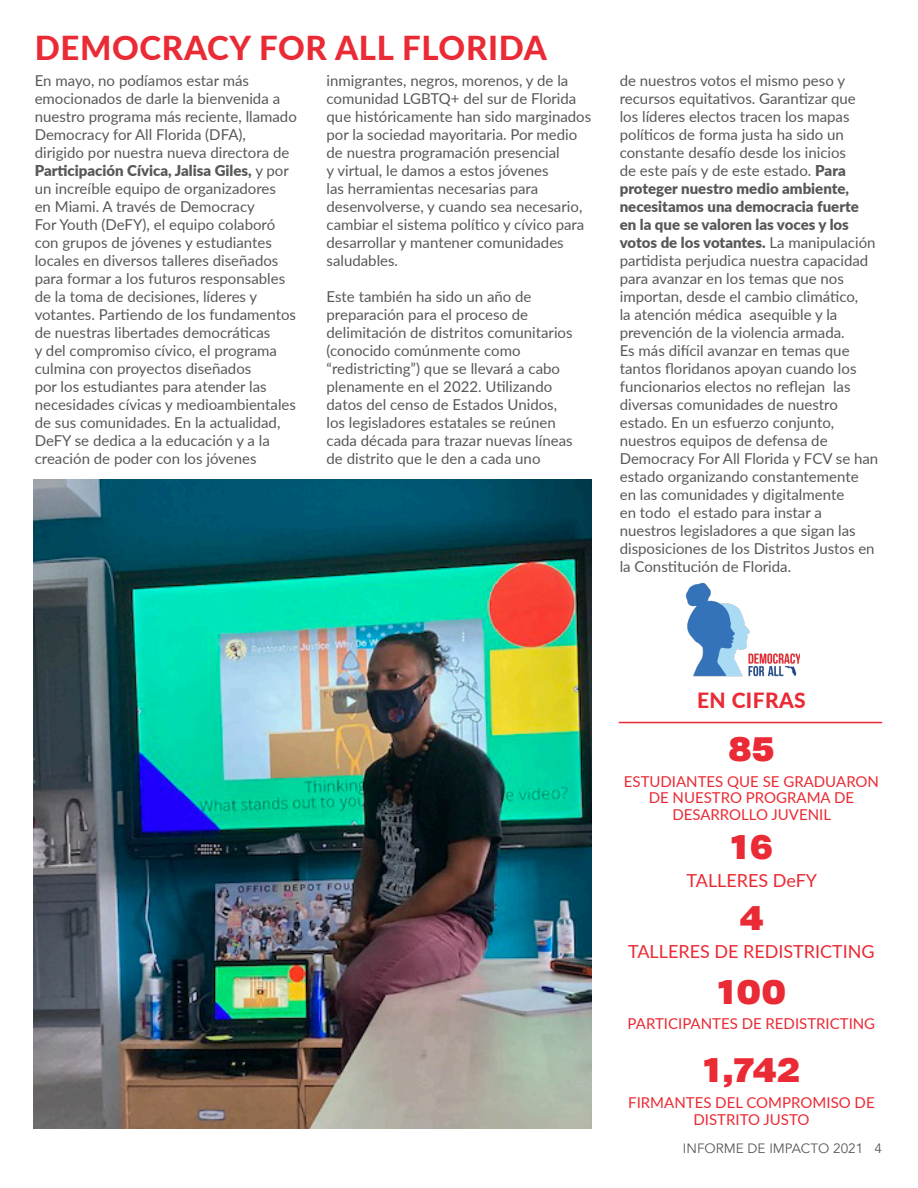
<style>
.page{position:relative;width:918px;height:1188px;background:#fff}
.page>*{position:absolute;margin:0;border:0;box-sizing:border-box;transform-origin:0 0}
.t1{font:900 36px "Crique Grotesk Display";color:#ea2a34}
.t2{font:800 33px "Lato";letter-spacing:.02em;color:#ea2a34}
.t3{font:800 21px "Lato";letter-spacing:.02em;color:#ea2a34}
.t4{font:18px "Lato";color:#ea2a34}
.t5{font:15px/18px "Lato";color:#57585a}
.t6{font:15px/16.5px "Lato";color:#ea2a34;text-align:center}
.t7{font:13.5px "Avenir";color:#57585a}
.s1{font-weight:900}
</style>
<div class="page">
<img style="left:34px;top:480px;width:558px;height:649px">
<hr style="left:619px;top:722px;width:263px;height:1px;background:#ea2a34">
<img style="left:685px;top:582px;width:114px;height:95px">
<p class="t2" style="left:35px;top:24px;width:514px">DEMOCRACY FOR ALL FLORIDA</p>
<p class="t5" style="left:35px;top:71px;width:264px">En mayo, no podíamos estar más emocionados de darle la bienvenida a nuestro programa más reciente, llamado Democracy for All Florida (DFA), dirigido por nuestra nueva directora de <span class="s1">Participación Cívica, Jalisa Giles,</span> y por un increíble equipo de organizadores<br>en Miami. A través de Democracy<br>For Youth (DeFY), el equipo colaboró con grupos de jóvenes y estudiantes locales en diversos talleres diseñados para formar a los futuros responsables de la toma de decisiones, líderes y votantes. Partiendo de los fundamentos de nuestras libertades democráticas<br>y del compromiso cívico, el programa culmina con proyectos diseñados<br>por los estudiantes para atender las necesidades cívicas y medioambientales de sus comunidades. En la actualidad, DeFY se dedica a la educación y a la creación de poder con los jóvenes</p>
<p class="t5" style="left:327px;top:71px;width:266px">inmigrantes, negros, morenos, y de la comunidad LGBTQ+ del sur de Florida que históricamente han sido marginados por la sociedad mayoritaria. Por medio de nuestra programación presencial<br>y virtual, le damos a estos jóvenes<br>las herramientas necesarias para desenvolverse, y cuando sea necesario, cambiar el sistema político y cívico para desarrollar y mantener comunidades saludables.</p>
<p class="t5" style="left:327px;top:287px;width:248px">Este también ha sido un año de preparación para el proceso de delimitación de distritos comunitarios (conocido comúnmente como “redistricting”) que se llevará a cabo plenamente en el 2022. Utilizando datos del censo de Estados Unidos, los legisladores estatales se reúnen cada década para trazar nuevas líneas de distrito que le den a cada uno</p>
<p class="t5" style="left:620px;top:71px;width:260px">de nuestros votos el mismo peso y recursos equitativos. Garantizar que<br>los líderes electos tracen los mapas políticos de forma justa ha sido un constante desafío desde los inicios<br>de este país y de este estado. <span class="s1">Para proteger nuestro medio ambiente, necesitamos una democracia fuerte en la que se valoren las voces y los votos de los votantes.</span> La manipulación partidista perjudica nuestra capacidad para avanzar en los temas que nos importan, desde el cambio climático,<br>la atención médica asequible y la prevención de la violencia armada.<br>Es más difícil avanzar en temas que tantos floridanos apoyan cuando los funcionarios electos no reflejan las diversas comunidades de nuestro estado. En un esfuerzo conjunto, nuestros equipos de defensa de Democracy For All Florida y FCV se han estado organizando constantemente en las comunidades y digitalmente<br>en todo el estado para instar a nuestros legisladores a que sigan las disposiciones de los Distritos Justos en la Constitución de Florida.</p>
<p class="t3" style="left:697px;top:685px;width:110px">EN CIFRAS</p>
<p class="t1" style="left:728px;top:729px;width:48px">85</p>
<p class="t6" style="left:624px;top:772px;width:257px">ESTUDIANTES QUE SE GRADUARON<br>DE NUESTRO PROGRAMA DE<br>DESARROLLO JUVENIL</p>
<p class="t1" style="left:730px;top:827px;width:45px">16</p>
<p class="t4" style="left:687px;top:867px;width:132px">TALLERES DeFY</p>
<p class="t1" style="left:739px;top:898px;width:26px">4</p>
<p class="t4" style="left:628px;top:939px;width:248px">TALLERES DE REDISTRICTING</p>
<p class="t1" style="left:717px;top:972px;width:71px">100</p>
<p class="t6" style="left:628px;top:1014px;width:249px">PARTICIPANTES DE REDISTRICTING</p>
<p class="t1" style="left:703px;top:1050px;width:99px">1,742</p>
<p class="t6" style="left:628px;top:1094px;width:248px">FIRMANTES DEL COMPROMISO DE<br>DISTRITO JUSTO</p>
<p class="t7" style="left:683px;top:1140px;width:201px">INFORME DE IMPACTO 2021 4</p>
</div>
